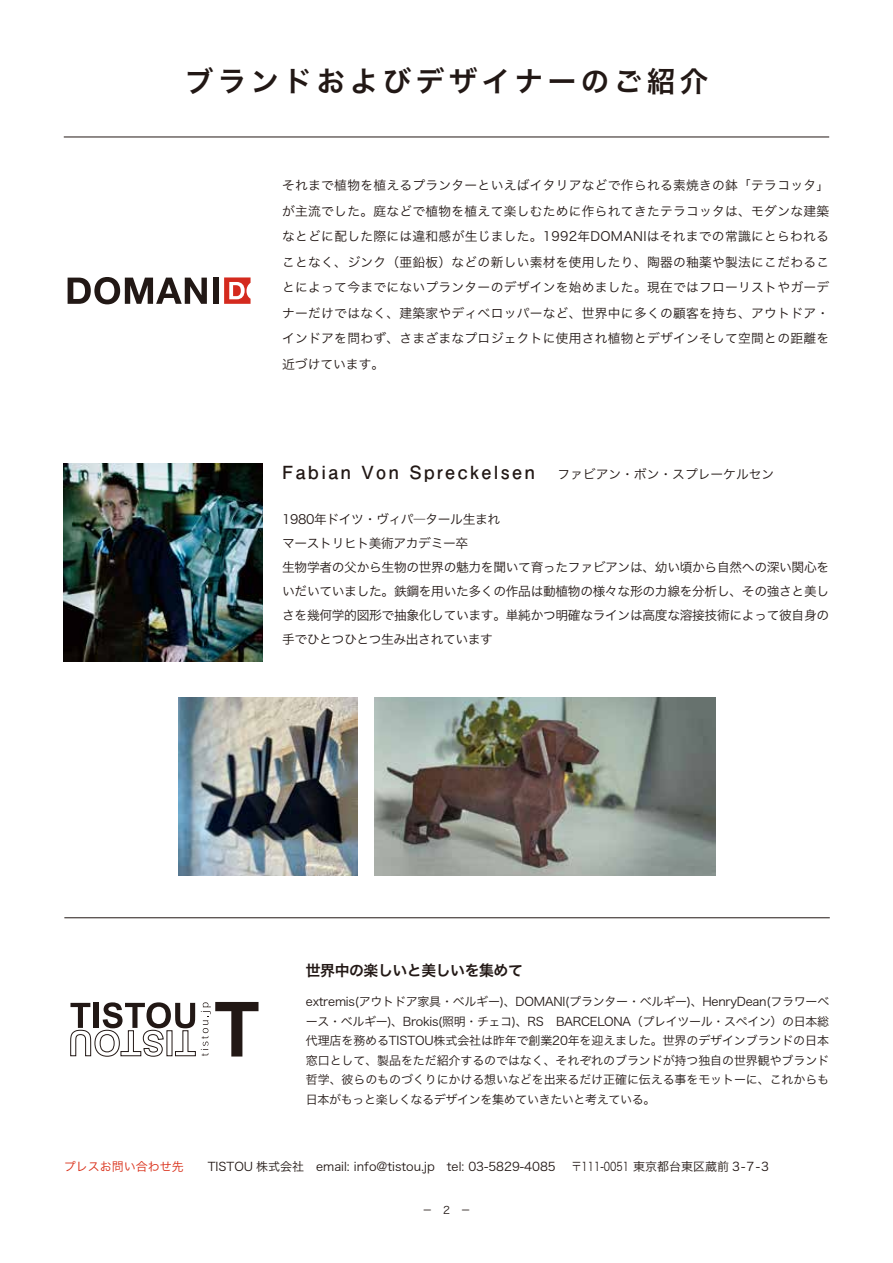
<style>
.page{position:relative;width:893px;height:1263px;background:#fff}
.page>*{position:absolute;margin:0;border:0;box-sizing:border-box;transform-origin:0 0}
.t1{font:28.5px "Hira Kaku Pro W6";letter-spacing:.16em;color:#221815}
.t2{font:700 18px "Futo Go B101 Pr 6 N";letter-spacing:.13em;color:#221815}
.t3{font:14.85px "Hira Kaku Pro W6";letter-spacing:-.03em;color:#221815}
.t4{font:12.75px/25.5px "Hira Kaku Pro W3";letter-spacing:-.025em;color:#221815;text-align:justify}
.t5{font:12.75px "Hira Kaku Pro W3";color:#221815}
.t6{font:12px/19.5px "Hira Kaku Pro W3";color:#221815;text-align:justify}
.t7{font:12px "Hira Kaku Pro W3";color:#221815;scale:.8 1}
.t8{font:10.5px "Hira Kaku Pro W3";color:#221815}
.s1{color:#d92d16}
</style>
<div class="page">
<hr style="left:64px;top:917px;width:766px;height:1px;background:#221815">
<hr style="left:64px;top:137px;width:765px;height:1px;background:#221815">
<svg style="left:70px;top:1002px;width:188px;height:55px"></svg>
<svg style="left:224px;top:277px;width:27px;height:27px"></svg>
<svg style="left:68px;top:277px;width:139px;height:27px"></svg>
<div style="left:213px;top:278px;width:5px;height:26px;background:#221815"></div>
<img style="left:64px;top:463px;width:198px;height:198px">
<img style="left:179px;top:697px;width:179px;height:179px">
<img style="left:374px;top:697px;width:341px;height:179px">
<h1 class="t1" style="left:185px;top:56px;width:525px">ブランドおよびデザイナーのご紹介</h1>
<p class="t4" style="left:282px;top:172px;width:548px">それまで植物を植えるプランターといえばイタリアなどで作られる素焼きの鉢「テラコッタ」が主流でした。庭などで植物を植えて楽しむために作られてきたテラコッタは、モダンな建築なとどに配した際には違和感が生じました。1992年DOMANIはそれまでの常識にとらわれることなく、ジンク（亜鉛板）などの新しい素材を使用したり、陶器の釉薬や製法にこだわることによって今までにないプランターのデザインを始めました。現在ではフローリストやガーデナーだけではなく、建築家やディべロッパーなど、世界中に多くの顧客を持ち、アウトドア・インドアを問わず、さまざまなプロジェクトに使用され植物とデザインそして空間との距離を近づけています。</p>
<h2 class="t2" style="left:282px;top:458px;width:254px">Fabian Von Spreckelsen</h2>
<p class="t5" style="left:557px;top:463px;width:218px">ファビアン・ボン・スプレーケルセン</p>
<p class="t4" style="left:282px;top:507px;width:548px;line-height:24px;text-align:left">1980年ドイツ・ヴィパ―タール生まれ<br>マーストリヒト美術アカデミー卒<br>生物学者の父から生物の世界の魅力を聞いて育ったファビアンは、幼い頃から自然への深い関心をいだいていました。鉄鋼を用いた多くの作品は動植物の様々な形の力線を分析し、その強さと美しさを幾何学的図形で抽象化しています。単純かつ明確なラインは高度な溶接技術によって彼自身の手でひとつひとつ生み出されています</p>
<p class="t3" style="left:306px;top:957px;width:218px">世界中の楽しいと美しいを集めて</p>
<p class="t6" style="left:306px;top:991px;width:525px">extremis(アウトドア家具・ベルギー)、DOMANI(プランター・べルギー)、HenryDean(フラワーベース・ベルギー)、Brokis(照明・チェコ)、RS BARCELONA（プレイツール・スペイン）の日本総代理店を務めるTISTOU株式会社は昨年で創業20年を迎えました。世界のデザインブランドの日本窓口として、製品をただ紹介するのではなく、それぞれのブランドが持つ独自の世界観やブランド哲学、彼らのものづくりにかける想いなどを出来るだけ正確に伝える事をモットーに、これからも日本がもっと楽しくなるデザインを集めていきたいと考えている。</p>
<p class="t6" style="left:64px;top:1156px;width:494px"><span class="s1">プレスお問い合わせ先</span>　　TISTOU 株式会社 email: info@tistou.jp tel: 03-5829-4085</p>
<p class="t7" style="left:572px;top:1156px;width:248px">〒111-0051 東京都台東区蔵前 3-7-3</p>
<p class="t8" style="left:422px;top:1201px;width:50px">－　2　－</p>
</div>
